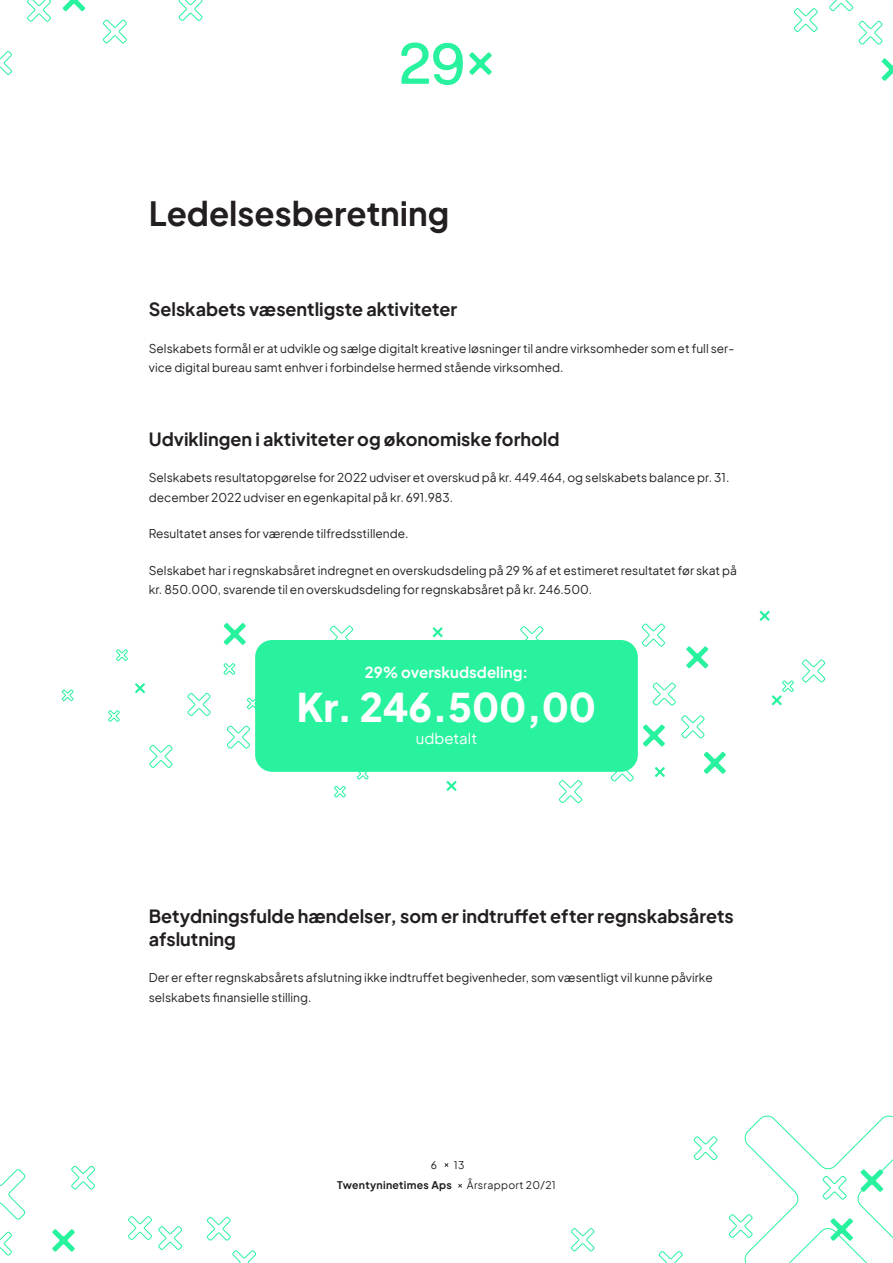
<style>
.page{position:relative;width:893px;height:1263px;background:#fff}
.page>*{position:absolute;margin:0;border:0;box-sizing:border-box;transform-origin:0 0}
.t1{font:800 39px "Plus Jakarta Sans";color:#fff}
.t2{font:700 33px "Plus Jakarta Sans";color:#231f20}
.t3{font:700 18px/22.5px "Plus Jakarta Sans";color:#231f20}
.t4{font:700 15px "Plus Jakarta Sans";color:#fff}
.t5{font:15px "Plus Jakarta Sans";color:#fff}
.t6{font:12px/19.5px "Plus Jakarta Sans";color:#231f20}
.t7{font:10.5px "Plus Jakarta Sans";letter-spacing:.03em;color:#231f20}
.t8{font:700 10.5px "Plus Jakarta Sans";letter-spacing:.03em;color:#231f20}
</style>
<div class="page">
<svg style="left:401px;top:43px;width:62px;height:42px"></svg>
<svg style="left:469px;top:52px;width:23px;height:23px"></svg>
<svg style="left:858px;top:21px;width:25px;height:24px"></svg>
<svg style="left:794px;top:8px;width:24px;height:24px"></svg>
<svg style="left:829px;top:0;width:24px;height:11px"></svg>
<svg style="left:882px;top:58px;width:11px;height:23px"></svg>
<svg style="left:693px;top:1136px;width:25px;height:24px"></svg>
<svg style="left:178px;top:0;width:25px;height:21px"></svg>
<svg style="left:27px;top:0;width:24px;height:22px"></svg>
<svg style="left:103px;top:19px;width:24px;height:25px"></svg>
<svg style="left:63px;top:0;width:22px;height:11px"></svg>
<svg style="left:571px;top:1228px;width:24px;height:23px"></svg>
<svg style="left:0;top:51px;width:12px;height:24px"></svg>
<svg style="left:158px;top:1226px;width:24px;height:24px"></svg>
<svg style="left:0;top:1231px;width:12px;height:24px"></svg>
<svg style="left:659px;top:1251px;width:24px;height:12px"></svg>
<svg style="left:52px;top:1229px;width:23px;height:23px"></svg>
<svg style="left:128px;top:1216px;width:24px;height:24px"></svg>
<svg style="left:71px;top:1165px;width:24px;height:25px"></svg>
<svg style="left:232px;top:1250px;width:24px;height:13px"></svg>
<svg style="left:207px;top:1216px;width:24px;height:25px"></svg>
<svg style="left:458px;top:1184px;width:4px;height:4px"></svg>
<svg style="left:444px;top:1163px;width:4px;height:4px"></svg>
<svg style="left:729px;top:1115px;width:164px;height:148px"></svg>
<svg style="left:0;top:1169px;width:25px;height:51px"></svg>
<svg style="left:760px;top:611px;width:10px;height:10px"></svg>
<div style="left:255px;top:640px;width:383px;height:132px;background:#29f29f;border-radius:17px"></div>
<svg style="left:681px;top:715px;width:24px;height:24px"></svg>
<svg style="left:642px;top:623px;width:23px;height:24px"></svg>
<svg style="left:652px;top:682px;width:24px;height:24px"></svg>
<svg style="left:704px;top:752px;width:22px;height:22px"></svg>
<svg style="left:520px;top:626px;width:24px;height:14px"></svg>
<svg style="left:559px;top:780px;width:23px;height:24px"></svg>
<svg style="left:802px;top:659px;width:24px;height:24px"></svg>
<svg style="left:223px;top:663px;width:12px;height:12px"></svg>
<svg style="left:116px;top:649px;width:12px;height:12px"></svg>
<svg style="left:108px;top:710px;width:12px;height:12px"></svg>
<svg style="left:61px;top:689px;width:13px;height:12px"></svg>
<svg style="left:247px;top:697px;width:9px;height:13px"></svg>
<svg style="left:357px;top:771px;width:12px;height:9px"></svg>
<svg style="left:334px;top:786px;width:12px;height:12px"></svg>
<svg style="left:446px;top:781px;width:11px;height:10px"></svg>
<svg style="left:772px;top:680px;width:22px;height:25px"></svg>
<svg style="left:433px;top:627px;width:10px;height:10px"></svg>
<svg style="left:135px;top:683px;width:10px;height:10px"></svg>
<svg style="left:655px;top:767px;width:10px;height:10px"></svg>
<svg style="left:610px;top:765px;width:24px;height:17px"></svg>
<svg style="left:330px;top:625px;width:24px;height:15px"></svg>
<svg style="left:187px;top:693px;width:24px;height:23px"></svg>
<svg style="left:226px;top:725px;width:24px;height:24px"></svg>
<svg style="left:224px;top:623px;width:22px;height:22px"></svg>
<svg style="left:149px;top:744px;width:24px;height:24px"></svg>
<svg style="left:643px;top:724px;width:22px;height:23px"></svg>
<svg style="left:686px;top:646px;width:22px;height:22px"></svg>
<h2 class="t2" style="left:149px;top:186px;width:302px">Ledelsesberetning</h2>
<h3 class="t3" style="left:149px;top:297px;width:310px">Selskabets væsentligste aktiviteter</h3>
<p class="t6" style="left:149px;top:338px;width:587px">Selskabets formål er at udvikle og sælge digitalt kreative løsninger til andre virksomheder som et full ser&shy;vice digital bureau samt enhver i forbindelse hermed stående virksomhed.</p>
<h3 class="t3" style="left:149px;top:427px;width:412px">Udviklingen i aktiviteter og økonomiske forhold</h3>
<p class="t6" style="left:149px;top:467px;width:582px">Selskabets resultatopgørelse for 2022 udviser et overskud på kr. 449.464, og selskabets balance pr. 31. december 2022 udviser en egenkapital på kr. 691.983.</p>
<p class="t6" style="left:149px;top:523px;width:261px">Resultatet anses for værende tilfredsstillende.</p>
<p class="t6" style="left:149px;top:560px;width:590px">Selskabet har i regnskabsåret indregnet en overskudsdeling på 29 % af et estimeret resultatet før skat på kr. 850.000, svarende til en overskudsdeling for regnskabsåret på kr. 246.500.</p>
<p class="t4" style="left:365px;top:660px;width:165px">29% overskudsdeling:</p>
<h1 class="t1" style="left:297px;top:674px;width:301px">Kr. 246.500,00</h1>
<p class="t5" style="left:416px;top:727px;width:63px">udbetalt</p>
<h3 class="t3" style="left:149px;top:905px;width:586px">Betydningsfulde hændelser, som er indtruffet efter regnskabsårets afslutning</h3>
<p class="t6" style="left:149px;top:967px;width:565px">Der er efter regnskabsårets afslutning ikke indtruffet begivenheder, som væsentligt vil kunne påvirke selskabets finansielle stilling.</p>
<p class="t7" style="left:431px;top:1156px;width:8px">6</p>
<p class="t7" style="left:454px;top:1156px;width:12px">13</p>
<p class="t8" style="left:337px;top:1176px;width:116px">Twentyninetimes Aps</p>
<p class="t7" style="left:467px;top:1176px;width:90px">Årsrapport 20/21</p>
</div>
